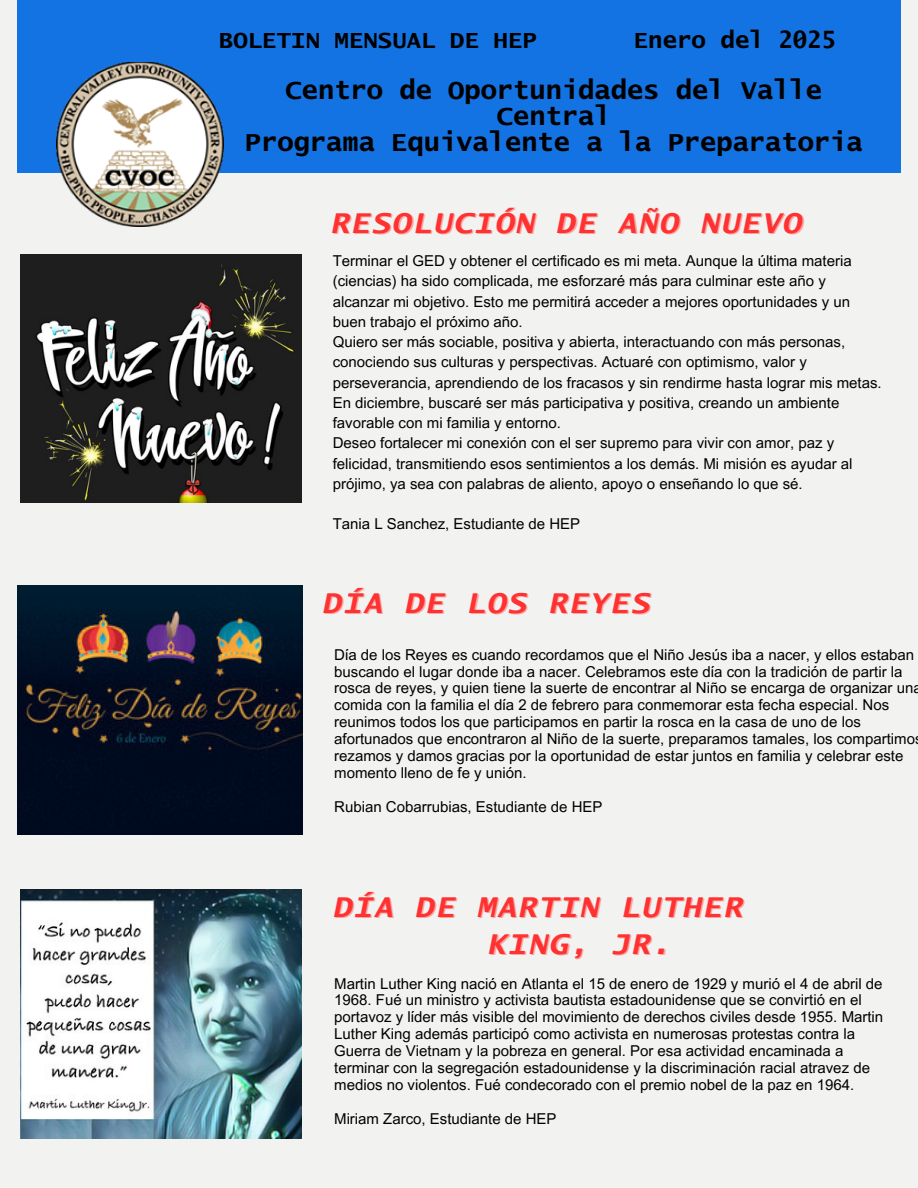
<style>
.page{position:relative;width:918px;height:1188px;background:#f2f3f0}
.page>*{position:absolute;margin:0;border:0;box-sizing:border-box;transform-origin:0 0}
.t1{font:italic 700 31.5px "Lucida Console W1 G";letter-spacing:.05em;color:#ff3131}
.t2{font:700 27px/25.8px "Lucida Console W1 G";color:#000;text-align:center}
.t3{font:700 24px "Lucida Console W1 G";color:#000}
.t4{font:15px/16.8px "Arial MT Pro";color:#000}
</style>
<div class="page">
<div style="left:17px;top:0;width:883px;height:173px;background:#1473e3"></div>
<img style="left:56px;top:62px;width:168px;height:165px">
<img style="left:17px;top:586px;width:286px;height:248px">
<img style="left:20px;top:254px;width:282px;height:249px">
<img style="left:20px;top:890px;width:282px;height:248px">
<h4 class="t3" style="left:219px;top:29px;width:320px">BOLETIN MENSUAL DE HEP</h4>
<p class="t3" style="left:634px;top:29px;width:204px">Enero del 2025</p>
<h3 class="t2" style="left:245px;top:78px;width:619px">Centro de Oportunidades del Valle<br>Central<br>Programa Equivalente a la Preparatoria</h3>
<p class="t1" style="left:330px;top:208px;width:472px">RESOLUCIÓN DE AÑO NUEVO</p>
<h2 class="t4" style="left:333px;top:253px;width:521px;line-height:20.2px">Terminar el GED y obtener el certificado es mi meta. Aunque la última materia (ciencias) ha sido complicada, me esforzaré más para culminar este año y alcanzar mi objetivo. Esto me permitirá acceder a mejores oportunidades y un buen trabajo el próximo año.</h2>
<h1 class="t4" style="left:333px;top:334px;width:551px;line-height:20.2px">Quiero ser más sociable, positiva y abierta, interactuando con más personas, conociendo sus culturas y perspectivas. Actuaré con optimismo, valor y perseverancia, aprendiendo de los fracasos y sin rendirme hasta lograr mis metas.<br>En diciembre, buscaré ser más participativa y positiva, creando un ambiente favorable con mi familia y entorno.</h1>
<p class="t4" style="left:333px;top:435px;width:521px;line-height:20.2px">Deseo fortalecer mi conexión con el ser supremo para vivir con amor, paz y felicidad, transmitiendo esos sentimientos a los demás. Mi misión es ayudar al prójimo, ya sea con palabras de aliento, apoyo o enseñando lo que sé.</p>
<p class="t4" style="left:333px;top:518px;width:249px">Tania L Sanchez, Estudiante de HEP</p>
<p class="t1" style="left:322px;top:588px;width:329px">DÍA DE LOS REYES</p>
<p class="t4" style="left:334px;top:648px;width:589px">Día de los Reyes es cuando recordamos que el Niño Jesús iba a nacer, y ellos estaban buscando el lugar donde iba a nacer. Celebramos este día con la tradición de partir la rosca de reyes, y quien tiene la suerte de encontrar al Niño se encarga de organizar una comida con la familia el día 2 de febrero para conmemorar esta fecha especial. Nos reunimos todos los que participamos en partir la rosca en la casa de uno de los afortunados que encontraron al Niño de la suerte, preparamos tamales, los compartimo rezamos y damos gracias por la oportunidad de estar juntos en familia y celebrar este momento lleno de fe y unión.</p>
<p class="t4" style="left:334px;top:800px;width:270px">Rubian Cobarrubias, Estudiante de HEP</p>
<p class="t1" style="left:333px;top:892px;width:411px">DÍA DE MARTIN LUTHER</p>
<p class="t1" style="left:487px;top:929px;width:185px">KING, JR.</p>
<h1 class="t4" style="left:334px;top:977px;width:551px">Martin Luther King nació en Atlanta el 15 de enero de 1929 y murió el 4 de abril de 1968. Fué un ministro y activista bautista estadounidense que se convirtió en el portavoz y líder más visible del movimiento de derechos civiles desde 1955. Martin Luther King además participó como activista en numerosas protestas contra la Guerra de Vietnam y la pobreza en general. Por esa actividad encaminada a terminar con la segregación estadounidense y la discriminación racial atravez de medios no violentos. Fué condecorado con el premio nobel de la paz en 1964.</h1>
<p class="t4" style="left:334px;top:1112px;width:224px">Miriam Zarco, Estudiante de HEP</p>
</div>
